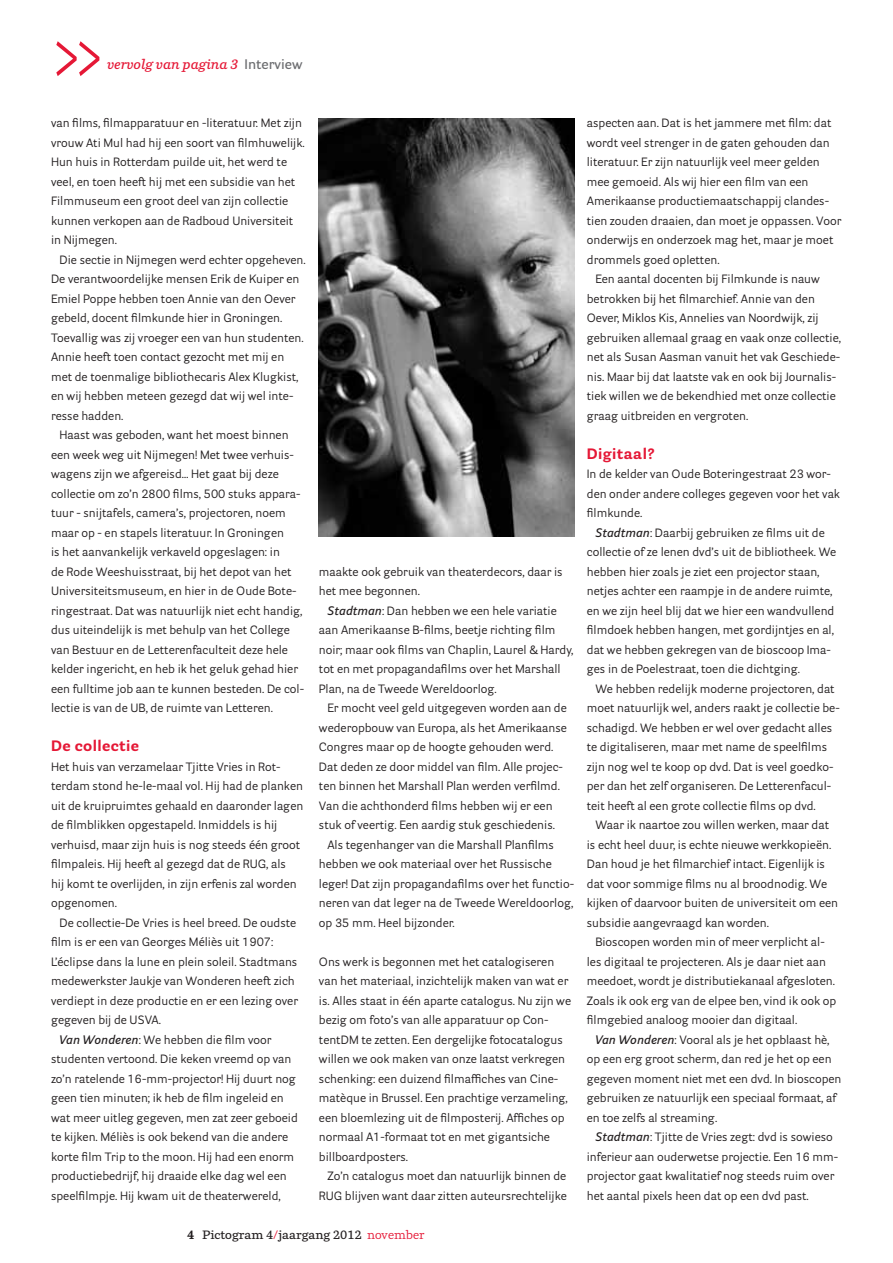
<style>
.page{position:relative;width:893px;height:1263px;background:#fff}
.page>*{position:absolute;margin:0;border:0;box-sizing:border-box;transform-origin:0 0}
.t1{font:72px "Parry";color:#e51836;scale:.7 1}
.t2{font:700 15px "Parry Grotesque";letter-spacing:.025em;color:#e51836}
.t3{font:italic 600 13.5px "Parry";color:#e51836}
.t4{font:12px/19.5px "Parry Grotesque";color:#231f20}
.t5{font:600 12px "Parry";color:#231f20}
.s1{font-family:"Parry Grotesque";font-style:normal;color:#6c6d70}
.s2{font-weight:600;font-style:italic}
.s3{font-weight:700}
.s4{color:#e51836}
.s5{font-weight:400;color:#e51836}
</style>
<div class="page">
<img style="left:319px;top:118px;width:255px;height:419px">
<h1 class="t1" style="left:51px;top:14px;width:77px">&gt;&gt;</h1>
<p class="t3" style="left:107px;top:56px;width:197px">vervolg van pagina 3 <span class="s1">Interview</span></p>
<p class="t4" style="left:51px;top:113px;width:255px">van films, filmapparatuur en -literatuur. Met zijn vrouw Ati Mul had hij een soort van filmhuwelijk.<br>Hun huis in Rotterdam puilde uit, het werd te veel, en toen heeft hij met een subsidie van het Filmmuseum een groot deel van zijn collectie kunnen verkopen aan de Radboud Universiteit in Nijmegen.</p>
<p class="t4" style="left:51px;top:250px;width:256px;text-indent:9px">Die sectie in Nijmegen werd echter opgeheven.<br>De verantwoordelijke mensen Erik de Kuiper en Emiel Poppe hebben toen Annie van den Oever gebeld, docent filmkunde hier in Groningen.<br>Toevallig was zij vroeger een van hun studenten.<br>Annie heeft toen contact gezocht met mij en met de toenmalige bibliothecaris Alex Klugkist, en wij hebben meteen gezegd dat wij wel inte&shy;resse hadden.</p>
<p class="t4" style="left:51px;top:425px;width:255px;text-indent:9px">Haast was geboden, want het moest binnen een week weg uit Nijmegen! Met twee verhuis&shy;wagens zijn we afgereisd… Het gaat bij deze collectie om zo’n 2800 films, 500 stuks appara&shy;tuur - snijtafels, camera’s, projectoren, noem maar op - en stapels literatuur. In Groningen<br>is het aanvankelijk verkaveld opgeslagen: in<br>de Rode Weeshuisstraat, bij het depot van het Universiteitsmuseum, en hier in de Oude Bote&shy;ringestraat. Dat was natuurlijk niet echt handig, dus uiteindelijk is met behulp van het College van Bestuur en de Letterenfaculteit deze hele kelder ingericht, en heb ik het geluk gehad hier een fulltime job aan te kunnen besteden. De col&shy;lectie is van de UB, de ruimte van Letteren.</p>
<p class="t2" style="left:51px;top:736px;width:90px">De collectie</p>
<p class="t4" style="left:51px;top:756px;width:254px">Het huis van verzamelaar Tjitte Vries in Rot&shy;terdam stond he-le-maal vol. Hij had de planken uit de kruipruimtes gehaald en daaronder lagen de filmblikken opgestapeld. Inmiddels is hij verhuisd, maar zijn huis is nog steeds één groot filmpaleis. Hij heeft al gezegd dat de RUG, als<br>hij komt te overlijden, in zijn erfenis zal worden opgenomen.</p>
<p class="t4" style="left:60px;top:912px;width:238px">De collectie-De Vries is heel breed. De oudste</p>
<p class="t4" style="left:51px;top:932px;width:224px">film is er een van Georges Méliès uit 1907:</p>
<p class="t4" style="left:51px;top:951px;width:248px">L’éclipse dans la lune en plein soleil. Stadtmans</p>
<p class="t4" style="left:51px;top:971px;width:245px">medewerkster Jaukje van Wonderen heeft zich</p>
<p class="t4" style="left:51px;top:990px;width:249px">verdiept in deze productie en er een lezing over</p>
<p class="t4" style="left:51px;top:1010px;width:111px">gegeven bij de USVA.</p>
<p class="t4" style="left:60px;top:1029px;width:213px"><span class="s2">Van Wonderen</span>: We hebben die film voor</p>
<p class="t4" style="left:51px;top:1049px;width:242px">studenten vertoond. Die keken vreemd op van</p>
<p class="t4" style="left:51px;top:1068px;width:246px">zo’n ratelende 16-mm-projector! Hij duurt nog</p>
<p class="t4" style="left:51px;top:1088px;width:234px">geen tien minuten; ik heb de film ingeleid en</p>
<p class="t4" style="left:51px;top:1107px;width:248px">wat meer uitleg gegeven, men zat zeer geboeid</p>
<p class="t4" style="left:51px;top:1127px;width:239px">te kijken. Méliès is ook bekend van die andere</p>
<p class="t4" style="left:51px;top:1146px;width:245px">korte film Trip to the moon. Hij had een enorm</p>
<p class="t4" style="left:51px;top:1166px;width:237px">productiebedrijf, hij draaide elke dag wel een</p>
<p class="t4" style="left:51px;top:1185px;width:231px">speelfilmpje. Hij kwam uit de theaterwereld,</p>
<p class="t4" style="left:319px;top:562px;width:245px">maakte ook gebruik van theaterdecors, daar is het mee begonnen.</p>
<p class="t4" style="left:319px;top:601px;width:256px;text-indent:9px"><span class="s2">Stadtman</span>: Dan hebben we een hele variatie aan Amerikaanse B-films, beetje richting film noir; maar ook films van Chaplin, Laurel &amp; Hardy, tot en met propagandafilms over het Marshall Plan, na de Tweede Wereldoorlog.</p>
<p class="t4" style="left:327px;top:698px;width:241px">Er mocht veel geld uitgegeven worden aan de</p>
<p class="t4" style="left:319px;top:718px;width:249px">wederopbouw van Europa, als het Amerikaanse</p>
<p class="t4" style="left:319px;top:737px;width:236px">Congres maar op de hoogte gehouden werd.</p>
<p class="t4" style="left:319px;top:757px;width:246px">Dat deden ze door middel van film. Alle projec-</p>
<p class="t4" style="left:319px;top:776px;width:243px">ten binnen het Marshall Plan werden verfilmd.</p>
<p class="t4" style="left:319px;top:796px;width:235px">Van die achthonderd films hebben wij er een</p>
<p class="t4" style="left:319px;top:815px;width:238px">stuk of veertig. Een aardig stuk geschiedenis.</p>
<p class="t4" style="left:327px;top:835px;width:228px">Als tegenhanger van die Marshall Planfilms</p>
<p class="t4" style="left:319px;top:854px;width:234px">hebben we ook materiaal over het Russische</p>
<p class="t4" style="left:319px;top:874px;width:257px">leger! Dat zijn propagandafilms over het functio-</p>
<p class="t4" style="left:319px;top:893px;width:256px">neren van dat leger na de Tweede Wereldoorlog,</p>
<p class="t4" style="left:319px;top:913px;width:137px">op 35 mm. Heel bijzonder.</p>
<p class="t4" style="left:319px;top:952px;width:254px">Ons werk is begonnen met het catalogiseren van het materiaal, inzichtelijk maken van wat er is. Alles staat in één aparte catalogus. Nu zijn we bezig om foto’s van alle apparatuur op Con&shy;tentDM te zetten. Een dergelijke fotocatalogus willen we ook maken van onze laatst verkregen schenking: een duizend filmaffiches van Cine&shy;matèque in Brussel. Een prachtige verzameling, een bloemlezing uit de filmposterij. Affiches op normaal A1-formaat tot en met gigantsiche billboardposters.</p>
<p class="t4" style="left:319px;top:1166px;width:249px;text-align:right">Zo’n catalogus moet dan natuurlijk binnen de<br>RUG blijven want daar zitten auteursrechtelijke</p>
<p class="t5" style="left:187px;top:1227px;width:239px"><span class="s3">4</span> Pictogram 4<span class="s4">/</span>jaargang 2012 <span class="s5">november</span></p>
<p class="t4" style="left:587px;top:113px;width:246px">aspecten aan. Dat is het jammere met film: dat</p>
<p class="t4" style="left:587px;top:133px;width:244px">wordt veel strenger in de gaten gehouden dan</p>
<p class="t4" style="left:587px;top:152px;width:234px">literatuur. Er zijn natuurlijk veel meer gelden</p>
<p class="t4" style="left:587px;top:172px;width:223px">mee gemoeid. Als wij hier een film van een</p>
<p class="t4" style="left:587px;top:191px;width:244px">Amerikaanse productiemaatschappij clandes-</p>
<p class="t4" style="left:587px;top:211px;width:256px">tien zouden draaien, dan moet je oppassen. Voor</p>
<p class="t4" style="left:587px;top:230px;width:248px">onderwijs en onderzoek mag het, maar je moet</p>
<p class="t4" style="left:587px;top:250px;width:134px">drommels goed opletten.</p>
<p class="t4" style="left:595px;top:269px;width:226px">Een aantal docenten bij Filmkunde is nauw</p>
<p class="t4" style="left:587px;top:289px;width:230px">betrokken bij het filmarchief. Annie van den</p>
<p class="t4" style="left:587px;top:308px;width:233px">Oever, Miklos Kis, Annelies van Noordwijk, zij</p>
<p class="t4" style="left:587px;top:328px;width:256px">gebruiken allemaal graag en vaak onze collectie,</p>
<p class="t4" style="left:587px;top:347px;width:255px">net als Susan Aasman vanuit het vak Geschiede-</p>
<p class="t4" style="left:587px;top:367px;width:251px">nis. Maar bij dat laatste vak en ook bij Journalis-</p>
<p class="t4" style="left:587px;top:386px;width:251px">tiek willen we de bekendhied met onze collectie</p>
<p class="t4" style="left:587px;top:406px;width:163px">graag uitbreiden en vergroten.</p>
<p class="t2" style="left:587px;top:444px;width:69px">Digitaal?</p>
<p class="t4" style="left:587px;top:464px;width:255px">In de kelder van Oude Boteringestraat 23 wor&shy;den onder andere colleges gegeven voor het vak filmkunde.</p>
<p class="t4" style="left:587px;top:523px;width:251px;text-indent:9px"><span class="s2">Stadtman</span>: Daarbij gebruiken ze films uit de collectie of ze lenen dvd’s uit de bibliotheek. We hebben hier zoals je ziet een projector staan, netjes achter een raampje in de andere ruimte, en we zijn heel blij dat we hier een wandvullend filmdoek hebben hangen, met gordijntjes en al, dat we hebben gekregen van de bioscoop Ima&shy;ges in de Poelestraat, toen die dichtging.</p>
<p class="t4" style="left:587px;top:679px;width:254px;text-indent:9px">We hebben redelijk moderne projectoren, dat moet natuurlijk wel, anders raakt je collectie be&shy;schadigd. We hebben er wel over gedacht alles te digitaliseren, maar met name de speelfilms zijn nog wel te koop op dvd. Dat is veel goedko&shy;per dan het zelf organiseren. De Letterenfacul&shy;teit heeft al een grote collectie films op dvd.</p>
<p class="t4" style="left:587px;top:815px;width:253px;text-indent:9px">Waar ik naartoe zou willen werken, maar dat is echt heel duur, is echte nieuwe werkkopieën.<br>Dan houd je het filmarchief intact. Eigenlijk is dat voor sommige films nu al broodnodig. We kijken of daarvoor buiten de universiteit om een subsidie aangevraagd kan worden.</p>
<p class="t4" style="left:587px;top:932px;width:251px;text-indent:9px">Bioscopen worden min of meer verplicht al&shy;les digitaal te projecteren. Als je daar niet aan meedoet, wordt je distributiekanaal afgesloten.<br>Zoals ik ook erg van de elpee ben, vind ik ook op filmgebied analoog mooier dan digitaal.</p>
<p class="t4" style="left:587px;top:1030px;width:256px;text-indent:9px"><span class="s2">Van Wonderen</span>: Vooral als je het opblaast hè, op een erg groot scherm, dan red je het op een gegeven moment niet met een dvd. In bioscopen gebruiken ze natuurlijk een speciaal formaat, af en toe zelfs al streaming.</p>
<p class="t4" style="left:587px;top:1127px;width:253px;text-indent:9px"><span class="s2">Stadtman</span>: Tjitte de Vries zegt: dvd is sowieso inferieur aan ouderwetse projectie. Een 16 mm&shy;projector gaat kwalitatief nog steeds ruim over het aantal pixels heen dat op een dvd past.</p>
</div>
